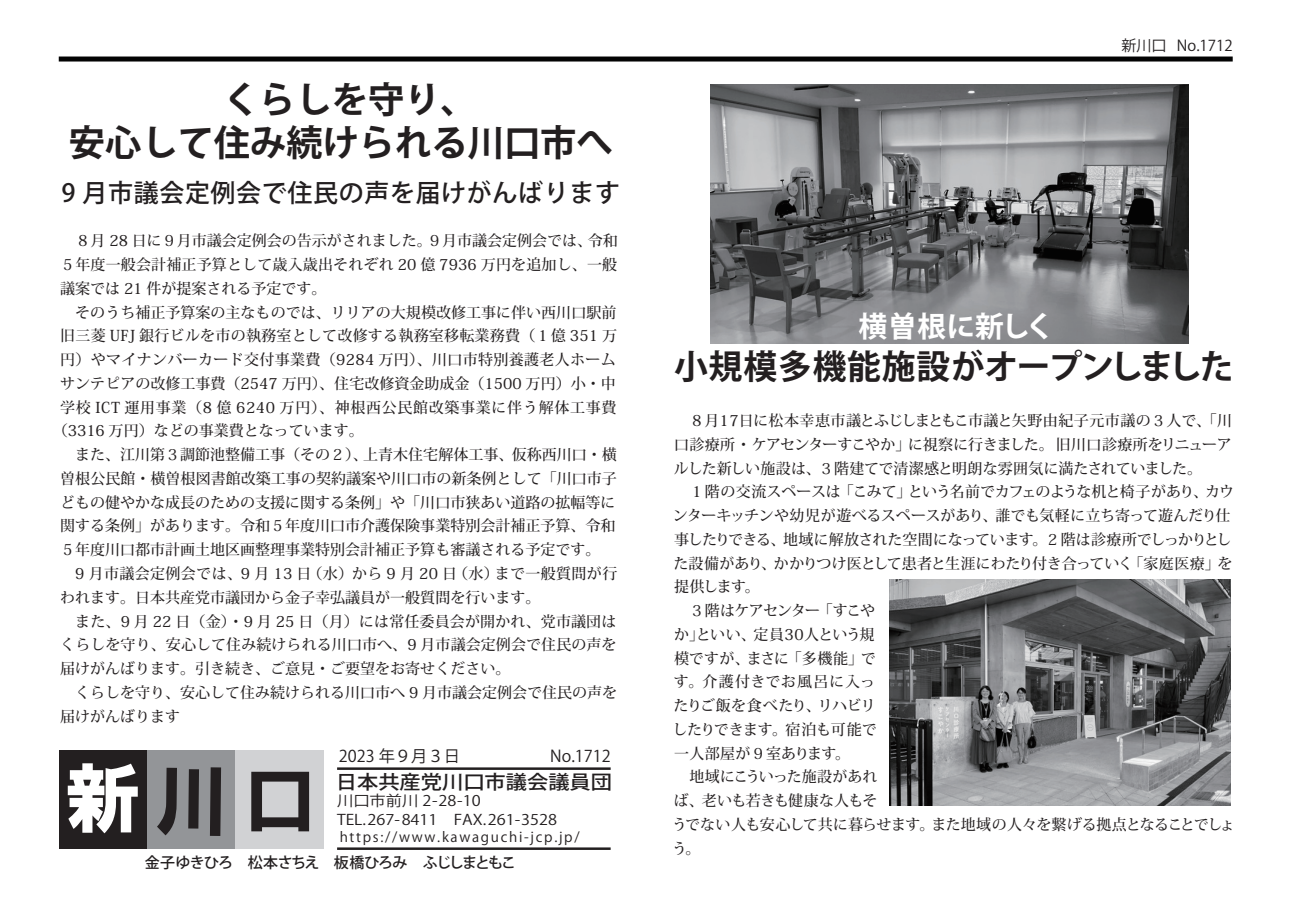
<style>
.page{position:relative;width:1290px;height:911px;background:#fff}
.page>*{position:absolute;margin:0;border:0;box-sizing:border-box;transform-origin:0 0}
.t1{font:700 36.25px/42.5px "Koz Go Pro";color:#231f20;text-align:center}
.t2{font:700 33.75px "Koz Go Pro";letter-spacing:.005em;color:#231f20}
.t3{font:700 28.75px "Koz Go Pro";color:#fff}
.t4{font:500 25px "Koz Go Pro";letter-spacing:.025em;color:#231f20}
.t5{font:500 19.12px "Koz Go Pro";color:#231f20;scale:1.11 1}
.t6{font:16.25px "Koz Go Pro";color:#231f20}
.t7{font:500 15px/23.8px "Koz Min Pro";color:#231f20;text-align:justify}
.t8{font:500 15px "Koz Min Pro";letter-spacing:.02em;color:#231f20}
.t9{font:500 15px "Koz Min Pro";letter-spacing:.045em;color:#231f20}
.t10{font:500 15px "Koz Min Pro";letter-spacing:.025em;color:#231f20}
.t11{font:500 15px "Koz Go Pro";letter-spacing:-.075em;color:#231f20}
.t12{font:15px "Koz Go Pro";color:#231f20}
.t13{font:14.62px/18.8px "Koz Go Pr 6 N";color:#231f20;scale:1.11 1}
.t14{font:13.75px "Koz Go Pro";letter-spacing:.125em;color:#231f20}
</style>
<div class="page">
<div style="left:59px;top:57px;width:1173px;height:5px;background:#030303"></div>
<div style="left:59px;top:750px;width:89px;height:98px;background:#231f20"></div>
<div style="left:147px;top:750px;width:89px;height:98px;background:#939598"></div>
<div style="left:236px;top:750px;width:88px;height:98px;background:#d1d2d4"></div>
<svg style="left:68px;top:763px;width:70px;height:70px"></svg>
<svg style="left:157px;top:767px;width:64px;height:69px"></svg>
<svg style="left:251px;top:771px;width:58px;height:60px"></svg>
<hr style="left:337px;top:767px;width:274px;height:3px;background:#231f20">
<hr style="left:337px;top:847px;width:274px;height:3px;background:#231f20">
<img style="left:710px;top:85px;width:479px;height:259px">
<img style="left:889px;top:579px;width:342px;height:226px">
<h1 class="t1" style="left:69px;top:81px;width:545px">くらしを守り、<br>安心して住み続けられる川口市へ</h1>
<h3 class="t4" style="left:62px;top:177px;width:560px">9 月市議会定例会で住民の声を届けがんばります</h3>
<p class="t7" style="left:60px;top:228px;width:559px;text-indent:15px">８月 28 日に９月市議会定例会の告示がされました。９月市議会定例会では、令和５年度一般会計補正予算として歳入歳出それぞれ 20 億 7936 万円を追加し、一般議案では 21 件が提案される予定です。</p>
<p class="t7" style="left:75px;top:300px;width:543px">そのうち補正予算案の主なものでは、リリアの大規模改修工事に伴い西川口駅前</p>
<p class="t7" style="left:60px;top:323px;width:558px">旧三菱 UFJ 銀行ビルを市の執務室として改修する執務室移転業務費（１億 351 万</p>
<p class="t8" style="left:60px;top:349px;width:572px">円）やマイナンバーカード交付事業費（9284 万円）、川口市特別養護老人ホーム　</p>
<p class="t7" style="left:60px;top:371px;width:557px">サンテピアの改修工事費（2547 万円）、住宅改修資金助成金（1500 万円）小・中</p>
<p class="t9" style="left:60px;top:396px;width:558px">学校 ICT 運用事業（8 億 6240 万円）、神根西公民館改築事業に伴う解体工事費</p>
<p class="t7" style="left:53px;top:418px;width:312px">（3316 万円）などの事業費となっています。</p>
<p class="t7" style="left:60px;top:442px;width:558px">　また、江川第３調節池整備工事（その２）、上青木住宅解体工事、仮称西川口・横</p>
<p class="t7" style="left:60px;top:466px;width:558px">曽根公民館・横曽根図書館改築工事の契約議案や川口市の新条例として「川口市子</p>
<p class="t7" style="left:60px;top:490px;width:556px">どもの健やかな成長のための支援に関する条例」や「川口市狭あい道路の拡幅等に</p>
<p class="t7" style="left:60px;top:513px;width:556px">関する条例」があります。令和５年度川口市介護保険事業特別会計補正予算、令和</p>
<p class="t7" style="left:60px;top:537px;width:541px">５年度川口都市計画土地区画整理事業特別会計補正予算も審議される予定です。</p>
<p class="t10" style="left:75px;top:563px;width:543px">9 月市議会定例会では、9 月 13 日（水）から 9 月 20 日（水）まで一般質問が行</p>
<p class="t7" style="left:60px;top:585px;width:481px">われます。日本共産党市議団から金子幸弘議員が一般質問を行います。</p>
<p class="t7" style="left:75px;top:608px;width:543px">また、9 月 22 日（金）・9 月 25 日（月）には常任委員会が開かれ、党市議団は</p>
<p class="t7" style="left:60px;top:632px;width:558px">くらしを守り、安心して住み続けられる川口市へ、9 月市議会定例会で住民の声を</p>
<p class="t7" style="left:60px;top:656px;width:451px">届けがんばります。引き続き、ご意見・ご要望をお寄せください。</p>
<p class="t7" style="left:60px;top:680px;width:558px">　くらしを守り、安心して住み続けられる川口市へ 9 月市議会定例会で住民の声を</p>
<p class="t7" style="left:60px;top:703px;width:121px">届けがんばります</p>
<p class="t6" style="left:339px;top:746px;width:123px">2023 年９月３日</p>
<p class="t13" style="left:337px;top:792px;width:200px">川口市前川 2-28-10<br>TEL.267-8411　FAX.261-3528</p>
<p class="t6" style="left:550px;top:746px;width:62px">No.1712</p>
<p class="t5" style="left:336px;top:770px;width:250px">日本共産党川口市議会議員団</p>
<p class="t14" style="left:340px;top:827px;width:241px">https://www.kawaguchi-jcp.jp/</p>
<p class="t11" style="left:145px;top:853px;width:373px">金子ゆきひろ　松本さちえ　板橋ひろみ　ふじしまともこ</p>
<p class="t12" style="left:1121px;top:36px;width:113px">新川口 No.1712</p>
<h3 class="t3" style="left:858px;top:308px;width:197px">横曽根に新しく</h3>
<h2 class="t2" style="left:674px;top:345px;width:561px">小規模多機能施設がオープンしました</h2>
<p class="t7" style="left:674px;top:408px;width:560px;text-indent:16px">８月17日に松本幸恵市議とふじしまともこ市議と矢野由紀子元市議の３人で、「川口診療所 ・ ケアセンターすこやか」に視察に行きました。 旧川口診療所をリニューアルした新しい施設は、３階建てで清潔感と明朗な雰囲気に満たされていました。</p>
<p class="t7" style="left:672px;top:479px;width:564px;text-align:left;text-indent:17px">１階の交流スペースは 「こみて」という名前でカフェのような机と椅子があり、カウンターキッチンや幼児が遊べるスペースがあり、誰でも気軽に立ち寄って遊んだり仕事したりできる、地域に解放された空間になっています。２階は診療所でしっかりとした設備があり、かかりつけ医として患者と生涯にわたり付き合っていく 「家庭医療」を提供します。<br>　３階はケアセンター 「すこや<br>か」といい、定員30人という規<br>模ですが、まさに 「多機能」で<br>す。介護付きでお風呂に入っ<br>たりご飯を食べたり、リハビリ<br>したりできます。宿泊も可能で<br>一人部屋が９室あります。<br>　地域にこういった施設があれ<br>ば、老いも若きも健康な人もそ<br>うでない人も安心して共に暮らせます。また地域の人々を繋げる拠点となることでしょう。</p>
</div>
